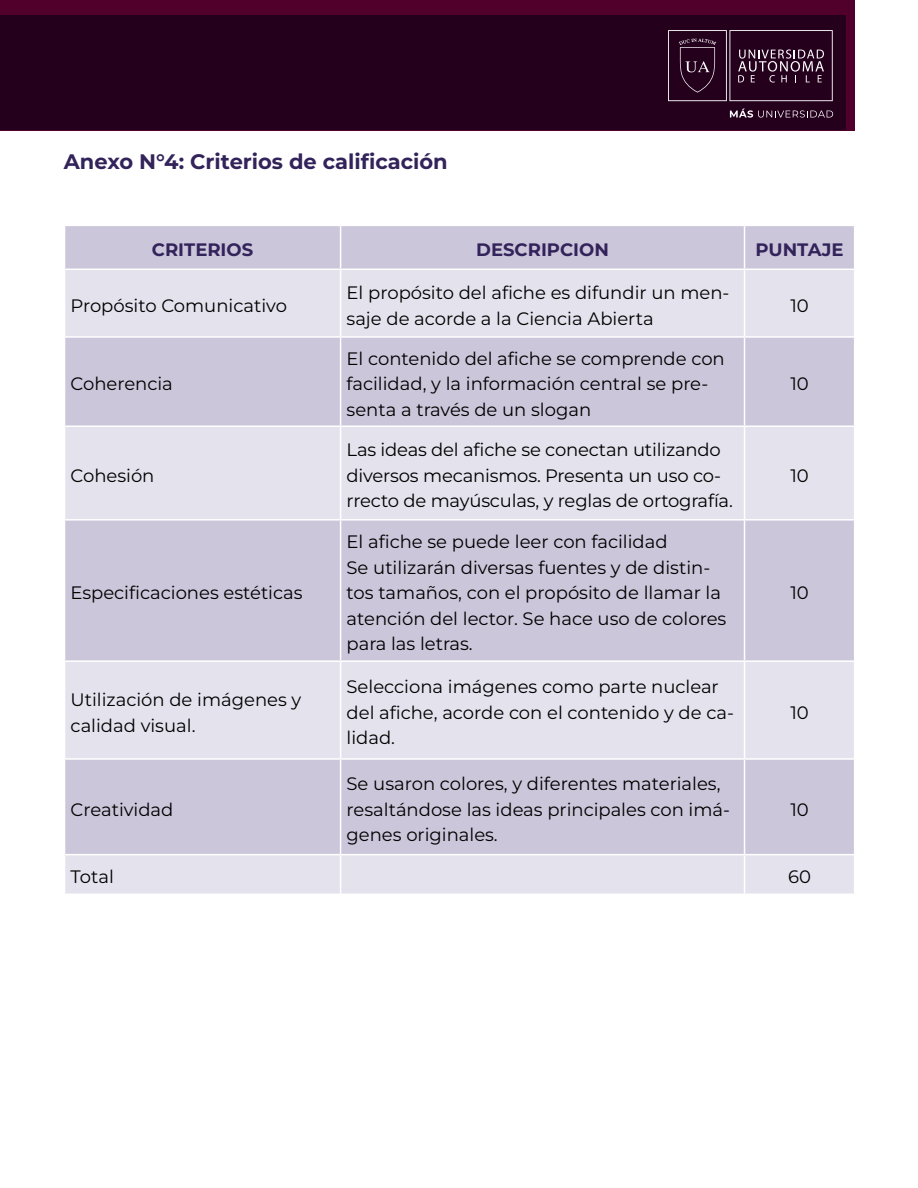
<style>
.page{position:relative;width:918px;height:1188px;background:#fff}
.page>*{position:absolute;margin:0;border:0;box-sizing:border-box;transform-origin:0 0}
.t1{font:700 21px "Montserrat";color:#33235b}
.t2{font:18px/25.5px "Montserrat";color:#000}
.t3{font:700 18px "Montserrat";color:#33235b}
</style>
<div class="page">
<div style="left:0;top:0;width:855px;height:130px;background:linear-gradient(to right,#51002c,#51002c)"></div>
<div style="left:0;top:16px;width:846px;height:114px;background:#24001d"></div>
<svg style="left:668px;top:30px;width:165px;height:71px"></svg>
<svg style="left:730px;top:109px;width:103px;height:9px"></svg>
<div style="left:65px;top:226px;width:789px;height:43px;background:#cbc6da"></div>
<svg style="left:65px;top:270px;width:789px;height:624px;fill:#cbc6da"></svg>
<hr style="left:340px;top:226px;width:1px;height:43px;background:#fff">
<hr style="left:744px;top:226px;width:1px;height:43px;background:#fff">
<hr style="left:340px;top:270px;width:1px;height:66px;background:#fff">
<hr style="left:744px;top:270px;width:1px;height:66px;background:#fff">
<hr style="left:64px;top:336px;width:277px;height:2px;background:#fff">
<hr style="left:341px;top:336px;width:404px;height:2px;background:#fff">
<hr style="left:340px;top:338px;width:1px;height:88px;background:#fff">
<hr style="left:745px;top:336px;width:110px;height:2px;background:#fff">
<hr style="left:744px;top:338px;width:1px;height:88px;background:#fff">
<hr style="left:64px;top:426px;width:277px;height:1px;background:#fff">
<hr style="left:341px;top:426px;width:404px;height:1px;background:#fff">
<hr style="left:340px;top:427px;width:1px;height:92px;background:#fff">
<hr style="left:745px;top:426px;width:110px;height:1px;background:#fff">
<hr style="left:744px;top:427px;width:1px;height:92px;background:#fff">
<hr style="left:64px;top:519px;width:277px;height:2px;background:#fff">
<hr style="left:341px;top:519px;width:404px;height:2px;background:#fff">
<hr style="left:340px;top:521px;width:1px;height:139px;background:#fff">
<hr style="left:745px;top:519px;width:110px;height:2px;background:#fff">
<hr style="left:744px;top:521px;width:1px;height:139px;background:#fff">
<hr style="left:64px;top:660px;width:277px;height:2px;background:#fff">
<hr style="left:341px;top:660px;width:404px;height:2px;background:#fff">
<hr style="left:340px;top:662px;width:1px;height:96px;background:#fff">
<hr style="left:745px;top:660px;width:110px;height:2px;background:#fff">
<hr style="left:744px;top:662px;width:1px;height:96px;background:#fff">
<hr style="left:64px;top:758px;width:277px;height:2px;background:#fff">
<hr style="left:341px;top:758px;width:404px;height:2px;background:#fff">
<hr style="left:340px;top:760px;width:1px;height:94px;background:#fff">
<hr style="left:745px;top:758px;width:110px;height:2px;background:#fff">
<hr style="left:744px;top:760px;width:1px;height:94px;background:#fff">
<hr style="left:64px;top:854px;width:277px;height:1px;background:#fff">
<hr style="left:341px;top:854px;width:404px;height:1px;background:#fff">
<hr style="left:340px;top:855px;width:1px;height:39px;background:#fff">
<hr style="left:745px;top:854px;width:110px;height:1px;background:#fff">
<hr style="left:744px;top:855px;width:1px;height:39px;background:#fff">
<p class="t1" style="left:64px;top:148px;width:386px">Anexo N°4: Criterios de calificación</p>
<p class="t3" style="left:152px;top:238px;width:103px">CRITERIOS</p>
<p class="t3" style="left:476px;top:238px;width:134px">DESCRIPCION</p>
<p class="t3" style="left:756px;top:238px;width:90px">PUNTAJE</p>
<p class="t2" style="left:71px;top:292px;width:218px">Propósito Comunicativo</p>
<p class="t2" style="left:347px;top:279px;width:384px">El propósito del afiche es difundir un men&shy;saje de acorde a la Ciencia Abierta</p>
<p class="t2" style="left:790px;top:292px;width:20px">10</p>
<p class="t2" style="left:71px;top:371px;width:104px">Coherencia</p>
<p class="t2" style="left:347px;top:345px;width:380px">El contenido del afiche se comprende con facilidad, y la información central se pre&shy;senta a través de un slogan</p>
<p class="t2" style="left:790px;top:371px;width:20px">10</p>
<p class="t2" style="left:71px;top:462px;width:85px">Cohesión</p>
<p class="t2" style="left:347px;top:437px;width:388px">Las ideas del afiche se conectan utilizando diversos mecanismos. Presenta un uso co&shy;rrecto de mayúsculas, y reglas de ortografía.</p>
<p class="t2" style="left:790px;top:462px;width:20px">10</p>
<p class="t2" style="left:71px;top:580px;width:234px">Especificaciones estéticas</p>
<p class="t2" style="left:347px;top:529px;width:381px">El afiche se puede leer con facilidad<br>Se utilizarán diversas fuentes y de distin&shy;tos tamaños, con el propósito de llamar la atención del lector. Se hace uso de colores para las letras.</p>
<p class="t2" style="left:790px;top:580px;width:20px">10</p>
<p class="t2" style="left:71px;top:686px;width:232px">Utilización de imágenes y calidad visual.</p>
<p class="t2" style="left:347px;top:674px;width:389px">Selecciona imágenes como parte nuclear del afiche, acorde con el contenido y de ca&shy;lidad.</p>
<p class="t2" style="left:790px;top:699px;width:20px">10</p>
<p class="t2" style="left:71px;top:796px;width:104px">Creatividad</p>
<p class="t2" style="left:347px;top:770px;width:385px">Se usaron colores, y diferentes materiales, resaltándose las ideas principales con imá&shy;genes originales.</p>
<p class="t2" style="left:790px;top:796px;width:20px">10</p>
<p class="t2" style="left:71px;top:864px;width:45px">Total</p>
<p class="t2" style="left:788px;top:864px;width:24px">60</p>
</div>
